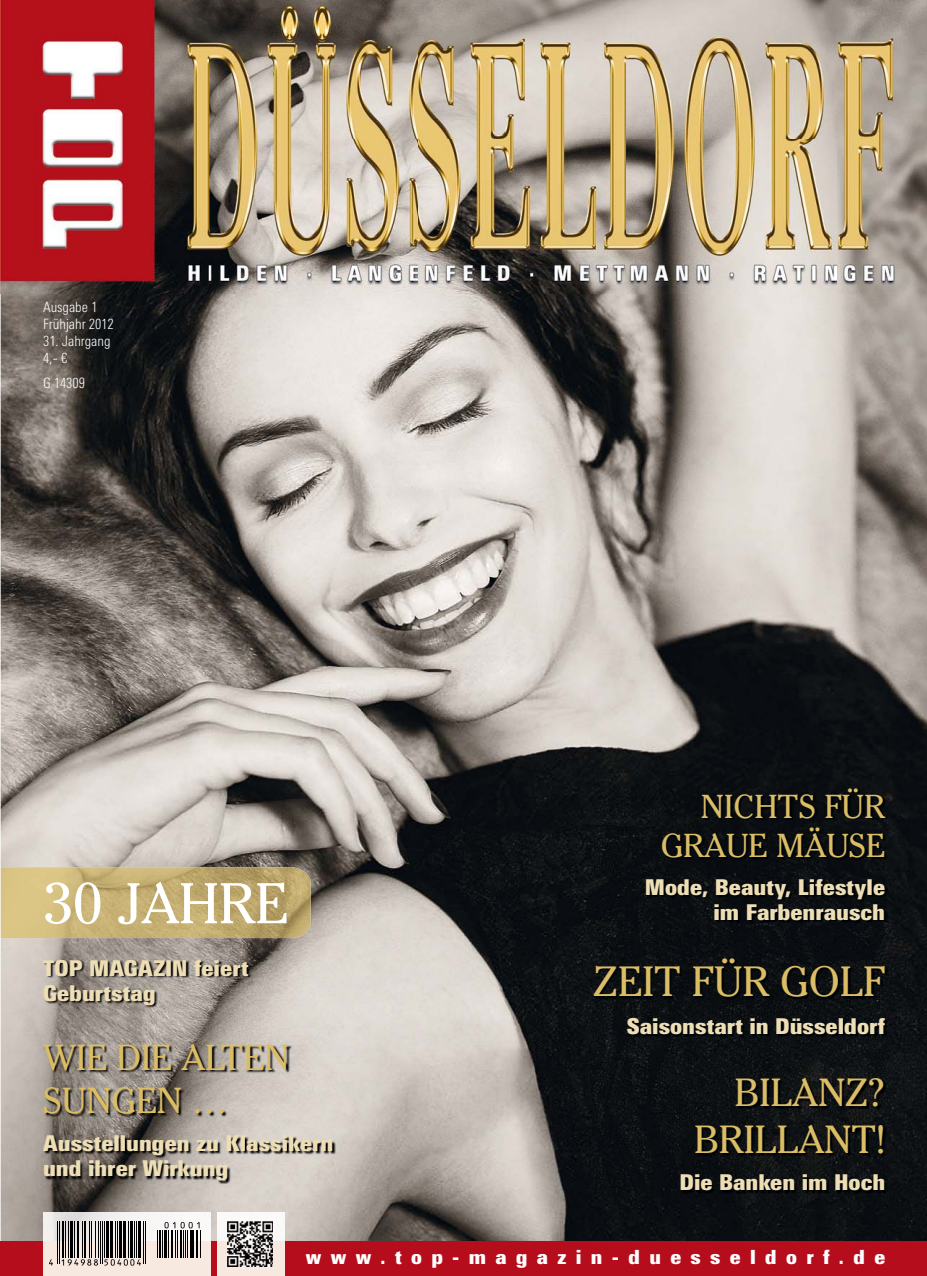
<style>
.page{position:relative;width:927px;height:1276px;background:#fff}
.page>*{position:absolute;margin:0;border:0;box-sizing:border-box;transform-origin:0 0}
.t1{font:57px "Cheltenham Std";color:#fff}
.t2{font:42px "Cheltenham Std";color:#dbbd65}
.t3{font:39px/46.8px "Cheltenham Std";color:#dbbd65;text-align:right}
.t4{font:36px/43.2px "Cheltenham Std";color:#dbbd65}
.t5{font:33px/39.6px "Cheltenham Std";color:#dbbd65;text-align:right}
.t6{font:21.75px/25.5px "Linotype Univers 920 Cn X Black";letter-spacing:.005em;color:#eddeb5}
.t7{font:19.5px "Linotype Univers 920 Cn X Black";letter-spacing:.48em;color:#fff}
.t8{font:300 14.25px/17.1px "Linotype Univers 320 Cn";color:#fff}
</style>
<div class="page">
<img style="left:1px;top:293px;width:926px;height:948px">
<div style="left:1px;top:1241px;width:926px;height:35px;background:#b60d1c"></div>
<img style="left:43px;top:1212px;width:167px;height:29px">
<div style="left:43px;top:1241px;width:167px;height:35px;background:#f7e8e0"></div>
<img style="left:594px;top:788px;width:295px;height:405px">
<img style="left:44px;top:960px;width:292px;height:224px">
<img style="left:1px;top:867px;width:310px;height:71px">
<img style="left:1px;top:0;width:926px;height:293px">
<img style="left:218px;top:1212px;width:67px;height:29px">
<div style="left:218px;top:1241px;width:67px;height:35px;background:#f7e8e0"></div>
<hr style="left:57px;top:1221px;width:1px;height:42px;background:#000">
<hr style="left:59px;top:1221px;width:1px;height:42px;background:#000">
<hr style="left:62px;top:1221px;width:1px;height:36px;background:#000">
<hr style="left:65px;top:1221px;width:1px;height:36px;background:#000">
<hr style="left:68px;top:1221px;width:1px;height:36px;background:#000">
<hr style="left:70px;top:1221px;width:3px;height:36px;background:#000">
<hr style="left:74px;top:1221px;width:1px;height:36px;background:#000">
<hr style="left:78px;top:1221px;width:1px;height:36px;background:#000">
<hr style="left:82px;top:1221px;width:1px;height:36px;background:#000">
<hr style="left:84px;top:1221px;width:2px;height:36px;background:#000">
<hr style="left:89px;top:1221px;width:1px;height:36px;background:#000">
<hr style="left:92px;top:1221px;width:1px;height:36px;background:#000">
<hr style="left:95px;top:1221px;width:1px;height:36px;background:#000">
<hr style="left:98px;top:1221px;width:1px;height:36px;background:#000">
<hr style="left:100px;top:1221px;width:1px;height:42px;background:#000">
<hr style="left:102px;top:1221px;width:1px;height:42px;background:#000">
<hr style="left:104px;top:1221px;width:1px;height:36px;background:#000">
<hr style="left:107px;top:1221px;width:2px;height:36px;background:#000">
<hr style="left:110px;top:1221px;width:3px;height:36px;background:#000">
<hr style="left:115px;top:1221px;width:1px;height:36px;background:#000">
<hr style="left:117px;top:1221px;width:1px;height:36px;background:#000">
<hr style="left:119px;top:1221px;width:2px;height:36px;background:#000">
<hr style="left:123px;top:1221px;width:3px;height:36px;background:#000">
<hr style="left:128px;top:1221px;width:1px;height:36px;background:#000">
<hr style="left:130px;top:1221px;width:2px;height:36px;background:#000">
<hr style="left:135px;top:1221px;width:1px;height:36px;background:#000">
<hr style="left:136px;top:1221px;width:1px;height:36px;background:#000">
<hr style="left:138px;top:1221px;width:3px;height:36px;background:#000">
<hr style="left:143px;top:1221px;width:1px;height:42px;background:#000">
<hr style="left:145px;top:1221px;width:1px;height:42px;background:#000">
<svg style="left:49px;top:1259px;width:4px;height:6px"></svg>
<svg style="left:62px;top:1259px;width:36px;height:6px"></svg>
<svg style="left:104px;top:1259px;width:37px;height:6px"></svg>
<svg style="left:157px;top:1222px;width:44px;height:35px"></svg>
<img style="left:228px;top:1221px;width:45px;height:45px">
<p class="t8" style="left:43px;top:298px;width:72px">Ausgabe 1<br>Frühjahr 2012</p>
<p class="t8" style="left:43px;top:333px;width:69px">31. Jahrgang<br>4,- €</p>
<p class="t8" style="left:43px;top:374px;width:43px">G 14309</p>
<h1 class="t1" style="left:43px;top:870px;width:247px">30 JAHRE</h1>
<p class="t6" style="left:43px;top:957px;width:207px">TOP MAGAZIN feiert<br>Geburtstag</p>
<h3 class="t4" style="left:43px;top:1036px;width:248px">WIE DIE ALTEN<br>SUNGEN …</h3>
<p class="t6" style="left:43px;top:1132px;width:292px">Ausstellungen zu Klassikern und ihrer Wirkung</p>
<h3 class="t5" style="left:661px;top:786px;width:226px">NICHTS FÜR<br>GRAUE MÄUSE</h3>
<p class="t6" style="left:645px;top:876px;width:242px;text-align:right">Mode, Beauty, Lifestyle im Farbenrausch</p>
<h2 class="t2" style="left:594px;top:957px;width:293px">ZEIT FÜR GOLF</h2>
<p class="t6" style="left:627px;top:1015px;width:260px">Saisonstart in Düsseldorf</p>
<h3 class="t3" style="left:694px;top:1069px;width:193px">BILANZ?<br>BRILLANT!</h3>
<p class="t6" style="left:679px;top:1172px;width:207px">Die Banken im Hoch</p>
<p class="t7" style="left:306px;top:1249px;width:581px">www.top-magazin-duesseldorf.de</p>
</div>
